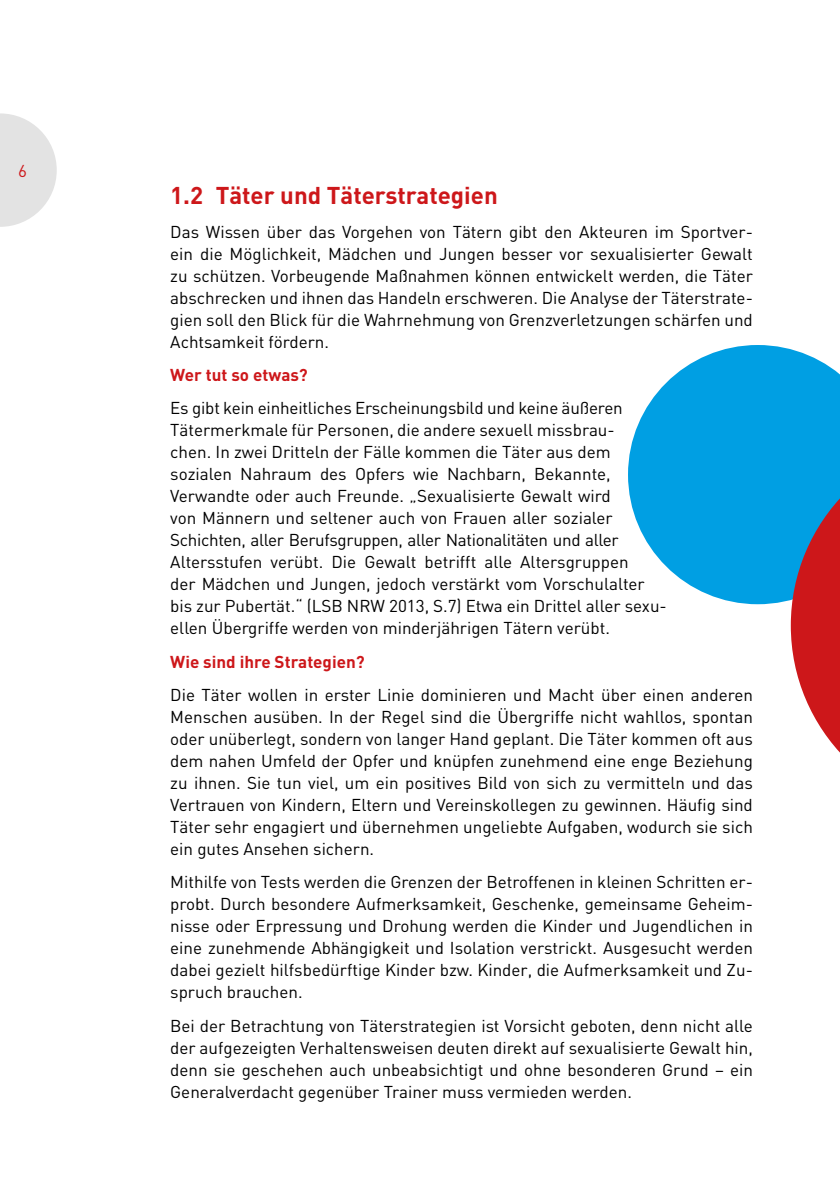
<style>
.page{position:relative;width:840px;height:1191px;background:#fff}
.page>*{position:absolute;margin:0;border:0;box-sizing:border-box;transform-origin:0 0}
.t1{font:700 24px "DIN";color:#cd171a}
.t2{font:17px/22px "DIN";color:#000;text-align:justify}
.t3{font:700 17px "DIN";color:#cd171a}
.t4{font:17px "DIN";color:#cd171a}
</style>
<div class="page">
<svg style="left:628px;top:345px;width:211px;height:259px;fill:#009fe3"></svg>
<svg style="left:0;top:113px;width:57px;height:114px"></svg>
<svg style="left:790px;top:436px;width:49px;height:316px;background:#90627a"></svg>
<p class="t4" style="left:18px;top:160px;width:10px">6</p>
<h1 class="t1" style="left:170px;top:180px;width:329px">1.2 Täter und Täterstrategien</h1>
<p class="t2" style="left:170px;top:220px;width:584px">Das Wissen über das Vorgehen von Tätern gibt den Akteuren im Sportver&shy;ein die Möglichkeit, Mädchen und Jungen besser vor sexualisierter Gewalt zu schützen. Vorbeugende Maßnahmen können entwickelt werden, die Täter abschrecken und ihnen das Handeln erschweren. Die Analyse der Täterstrate&shy;gien soll den Blick für die Wahrnehmung von Grenzverletzungen schärfen und Achtsamkeit fördern.</p>
<p class="t3" style="left:170px;top:364px;width:139px">Wer tut so etwas?</p>
<p class="t2" style="left:170px;top:397px;width:498px;text-align:left">Es gibt kein einheitliches Erscheinungsbild und keine äußeren Tätermerkmale für Personen, die andere sexuell missbrau-<br>chen. In zwei Dritteln der Fälle kommen die Täter aus dem sozialen Nahraum des Opfers wie Nachbarn, Bekannte, Verwandte oder auch Freunde. „Sexualisierte Gewalt wird<br>von Männern und seltener auch von Frauen aller sozialer Schichten, aller Berufsgruppen, aller Nationalitäten und aller Altersstufen verübt. Die Gewalt betrifft alle Altersgruppen<br>der Mädchen und Jungen, jedoch verstärkt vom Vorschulalter bis zur Pubertät.“ (LSB NRW 2013, S.7) Etwa ein Drittel aller sexu&shy;ellen Übergriffe werden von minderjährigen Tätern verübt.</p>
<p class="t3" style="left:170px;top:650px;width:196px">Wie sind ihre Strategien?</p>
<p class="t2" style="left:170px;top:683px;width:584px">Die Täter wollen in erster Linie dominieren und Macht über einen anderen Menschen ausüben. In der Regel sind die Übergriffe nicht wahllos, spontan oder unüberlegt, sondern von langer Hand geplant. Die Täter kommen oft aus dem nahen Umfeld der Opfer und knüpfen zunehmend eine enge Beziehung zu ihnen. Sie tun viel, um ein positives Bild von sich zu vermitteln und das Vertrauen von Kindern, Eltern und Vereinskollegen zu gewinnen. Häufig sind Täter sehr engagiert und übernehmen ungeliebte Aufgaben, wodurch sie sich ein gutes Ansehen sichern.</p>
<p class="t2" style="left:170px;top:871px;width:584px">Mithilfe von Tests werden die Grenzen der Betroffenen in kleinen Schritten er&shy;probt. Durch besondere Aufmerksamkeit, Geschenke, gemeinsame Geheim&shy;nisse oder Erpressung und Drohung werden die Kinder und Jugendlichen in eine zunehmende Abhängigkeit und Isolation verstrickt. Ausgesucht werden dabei gezielt hilfsbedürftige Kinder bzw. Kinder, die Aufmerksamkeit und Zu&shy;spruch brauchen.</p>
<p class="t2" style="left:170px;top:1014px;width:584px">Bei der Betrachtung von Täterstrategien ist Vorsicht geboten, denn nicht alle der aufgezeigten Verhaltensweisen deuten direkt auf sexualisierte Gewalt hin, denn sie geschehen auch unbeabsichtigt und ohne besonderen Grund – ein Generalverdacht gegenüber Trainer muss vermieden werden.</p>
</div>
